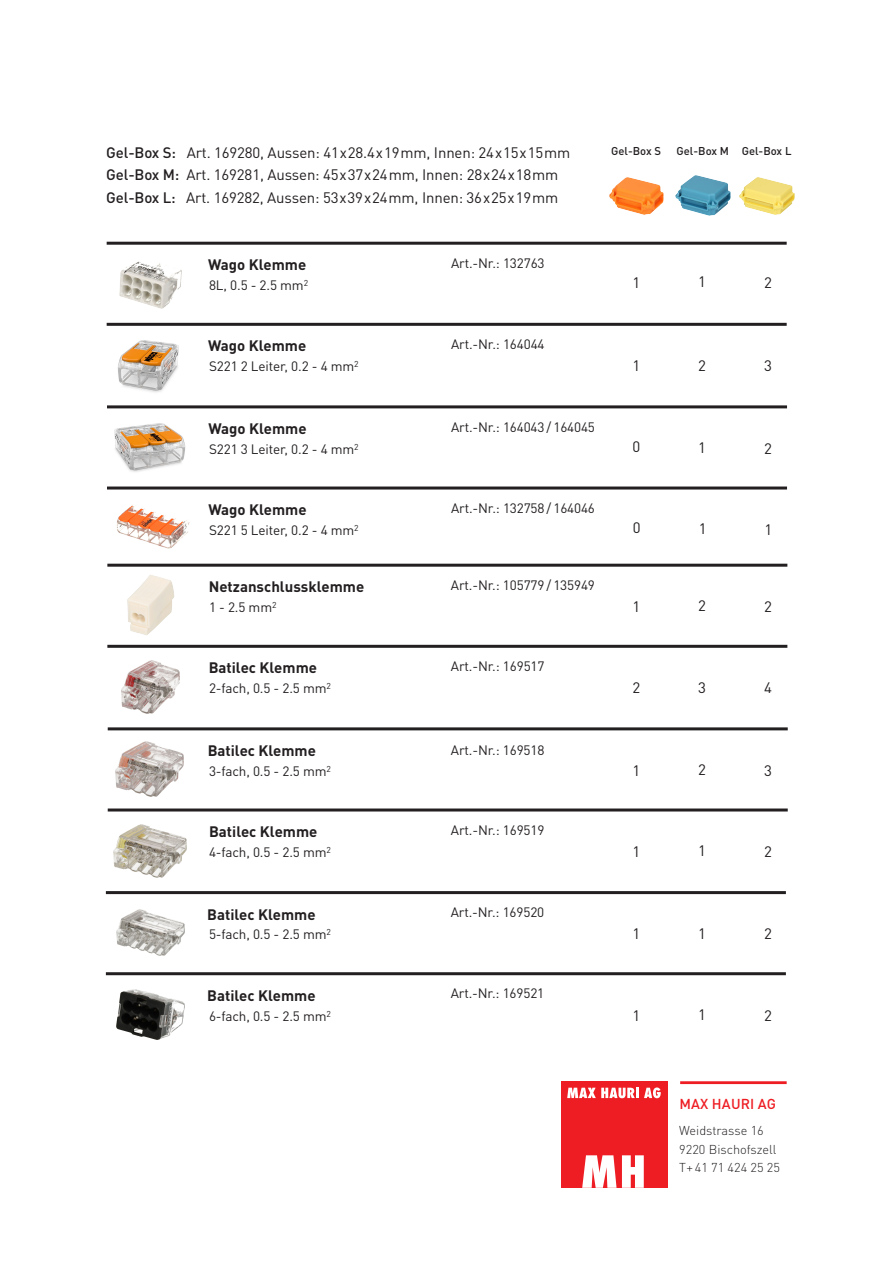
<style>
.page{position:relative;width:893px;height:1263px;background:#fff}
.page>*{position:absolute;margin:0;border:0;box-sizing:border-box;transform-origin:0 0}
.t1{font:15px "DINOT";letter-spacing:-.01em;color:#231f20}
.t2{font:700 15px "DINOT";color:#231f20}
.t3{font:500 14.25px "DINOT";letter-spacing:.01em;color:#ee1d23}
.t4{font:13.5px "DINOT";letter-spacing:-.01em;color:#231f20}
.t5{font:300 12.75px/18px "DINOT";color:#231f20}
.t6{font:500 11.25px "DINOT";color:#231f20}
.s1{font-weight:500}
</style>
<div class="page">
<hr style="left:107px;top:242px;width:680px;height:3px;background:#231f20">
<img style="left:106px;top:243px;width:85px;height:81px">
<hr style="left:107px;top:323px;width:680px;height:3px;background:#231f20">
<img style="left:118px;top:340px;width:61px;height:52px">
<hr style="left:107px;top:405px;width:680px;height:3px;background:#231f20">
<img style="left:114px;top:423px;width:72px;height:49px">
<hr style="left:107px;top:486px;width:680px;height:3px;background:#231f20">
<img style="left:107px;top:489px;width:89px;height:75px">
<hr style="left:107px;top:564px;width:680px;height:3px;background:#231f20">
<img style="left:107px;top:565px;width:84px;height:80px">
<hr style="left:107px;top:645px;width:680px;height:3px;background:#231f20">
<img style="left:121px;top:661px;width:59px;height:52px">
<hr style="left:108px;top:727px;width:680px;height:3px;background:#231f20">
<img style="left:116px;top:742px;width:68px;height:54px">
<hr style="left:108px;top:808px;width:680px;height:3px;background:#231f20">
<img style="left:113px;top:824px;width:73px;height:53px">
<hr style="left:106px;top:891px;width:680px;height:3px;background:#231f20">
<img style="left:116px;top:910px;width:68px;height:45px">
<hr style="left:106px;top:972px;width:680px;height:3px;background:#231f20">
<img style="left:116px;top:989px;width:68px;height:50px">
<hr style="left:680px;top:1081px;width:107px;height:3px;background:#ee1d23">
<div style="left:561px;top:1081px;width:106px;height:107px;background:#ee1d23"></div>
<svg style="left:567px;top:1087px;width:94px;height:11px"></svg>
<svg style="left:582px;top:1155px;width:34px;height:33px"></svg>
<svg style="left:622px;top:1155px;width:22px;height:33px"></svg>
<img style="left:739px;top:177px;width:55px;height:38px">
<img style="left:675px;top:176px;width:55px;height:40px">
<img style="left:609px;top:177px;width:55px;height:37px">
<p class="t1" style="left:106px;top:143px;width:465px"><span class="s1">Gel-Box S:</span> Art. 169280, Aussen: 41x28.4x19mm, Innen: 24x15x15mm</p>
<p class="t6" style="left:611px;top:143px;width:51px">Gel-Box S</p>
<p class="t6" style="left:677px;top:143px;width:54px">Gel-Box M</p>
<p class="t6" style="left:742px;top:143px;width:51px">Gel-Box L</p>
<p class="t1" style="left:106px;top:165px;width:454px"><span class="s1">Gel-Box M:</span> Art. 169281, Aussen: 45x37x24mm, Innen: 28x24x18mm</p>
<p class="t1" style="left:106px;top:188px;width:454px"><span class="s1">Gel-Box L:</span> Art. 169282, Aussen: 53x39x24mm, Innen: 36x25x19mm</p>
<p class="t2" style="left:208px;top:255px;width:100px">Wago Klemme</p>
<p class="t4" style="left:209px;top:277px;width:101px">8L, 0.5 - 2.5 mm<sup>2</sup></p>
<p class="t4" style="left:451px;top:255px;width:95px">Art.-Nr.: 132763</p>
<p class="t1" style="left:632px;top:273px;width:9px">1</p>
<p class="t1" style="left:698px;top:272px;width:9px">1</p>
<p class="t1" style="left:764px;top:273px;width:9px">2</p>
<p class="t2" style="left:208px;top:336px;width:100px">Wago Klemme</p>
<p class="t4" style="left:209px;top:358px;width:151px">S221 2 Leiter, 0.2 - 4 mm<sup>2</sup></p>
<p class="t4" style="left:451px;top:336px;width:95px">Art.-Nr.: 164044</p>
<p class="t1" style="left:632px;top:356px;width:9px">1</p>
<p class="t1" style="left:698px;top:356px;width:9px">2</p>
<p class="t1" style="left:764px;top:356px;width:9px">3</p>
<p class="t2" style="left:208px;top:419px;width:100px">Wago Klemme</p>
<p class="t4" style="left:209px;top:440px;width:151px">S221 3 Leiter, 0.2 - 4 mm<sup>2</sup></p>
<p class="t4" style="left:451px;top:418px;width:145px">Art.-Nr.: 164043 / 164045</p>
<p class="t1" style="left:632px;top:437px;width:9px">0</p>
<p class="t1" style="left:698px;top:438px;width:9px">1</p>
<p class="t1" style="left:764px;top:439px;width:9px">2</p>
<p class="t2" style="left:208px;top:500px;width:100px">Wago Klemme</p>
<p class="t4" style="left:209px;top:522px;width:151px">S221 5 Leiter, 0.2 - 4 mm<sup>2</sup></p>
<p class="t4" style="left:451px;top:499px;width:145px">Art.-Nr.: 132758 / 164046</p>
<p class="t1" style="left:633px;top:519px;width:9px">0</p>
<p class="t1" style="left:699px;top:519px;width:9px">1</p>
<p class="t1" style="left:765px;top:520px;width:9px">1</p>
<p class="t2" style="left:209px;top:577px;width:157px">Netzanschlussklemme</p>
<p class="t4" style="left:209px;top:599px;width:69px">1 - 2.5 mm<sup>2</sup></p>
<p class="t4" style="left:451px;top:577px;width:145px">Art.-Nr.: 105779 / 135949</p>
<p class="t1" style="left:632px;top:597px;width:9px">1</p>
<p class="t1" style="left:698px;top:597px;width:9px">2</p>
<p class="t1" style="left:764px;top:597px;width:9px">2</p>
<p class="t2" style="left:209px;top:658px;width:110px">Batilec Klemme</p>
<p class="t4" style="left:209px;top:680px;width:123px">2-fach, 0.5 - 2.5 mm<sup>2</sup></p>
<p class="t4" style="left:451px;top:658px;width:95px">Art.-Nr.: 169517</p>
<p class="t1" style="left:632px;top:678px;width:9px">2</p>
<p class="t1" style="left:698px;top:678px;width:9px">3</p>
<p class="t1" style="left:764px;top:678px;width:9px">4</p>
<p class="t2" style="left:208px;top:741px;width:110px">Batilec Klemme</p>
<p class="t4" style="left:209px;top:762px;width:123px">3-fach, 0.5 - 2.5 mm<sup>2</sup></p>
<p class="t4" style="left:451px;top:741px;width:95px">Art.-Nr.: 169518</p>
<p class="t1" style="left:632px;top:761px;width:9px">1</p>
<p class="t1" style="left:698px;top:760px;width:9px">2</p>
<p class="t1" style="left:764px;top:761px;width:9px">3</p>
<p class="t2" style="left:209px;top:822px;width:110px">Batilec Klemme</p>
<p class="t4" style="left:209px;top:843px;width:123px">4-fach, 0.5 - 2.5 mm<sup>2</sup></p>
<p class="t4" style="left:451px;top:821px;width:95px">Art.-Nr.: 169519</p>
<p class="t1" style="left:632px;top:842px;width:9px">1</p>
<p class="t1" style="left:698px;top:842px;width:9px">1</p>
<p class="t1" style="left:764px;top:842px;width:9px">2</p>
<p class="t2" style="left:207px;top:904px;width:110px">Batilec Klemme</p>
<p class="t4" style="left:209px;top:926px;width:123px">5-fach, 0.5 - 2.5 mm<sup>2</sup></p>
<p class="t4" style="left:451px;top:904px;width:95px">Art.-Nr.: 169520</p>
<p class="t1" style="left:632px;top:924px;width:9px">1</p>
<p class="t1" style="left:698px;top:924px;width:9px">1</p>
<p class="t1" style="left:764px;top:924px;width:9px">2</p>
<p class="t2" style="left:207px;top:985px;width:110px">Batilec Klemme</p>
<p class="t4" style="left:209px;top:1007px;width:123px">6-fach, 0.5 - 2.5 mm<sup>2</sup></p>
<p class="t4" style="left:451px;top:985px;width:95px">Art.-Nr.: 169521</p>
<p class="t1" style="left:632px;top:1006px;width:9px">1</p>
<p class="t1" style="left:698px;top:1005px;width:9px">1</p>
<p class="t1" style="left:764px;top:1006px;width:9px">2</p>
<p class="t3" style="left:679px;top:1095px;width:98px">MAX HAURI AG</p>
<p class="t5" style="left:679px;top:1122px;width:99px">Weidstrasse 16<br>9220 Bischofszell</p>
<p class="t5" style="left:679px;top:1158px;width:102px">T+ 41 71 424 25 25</p>
</div>
